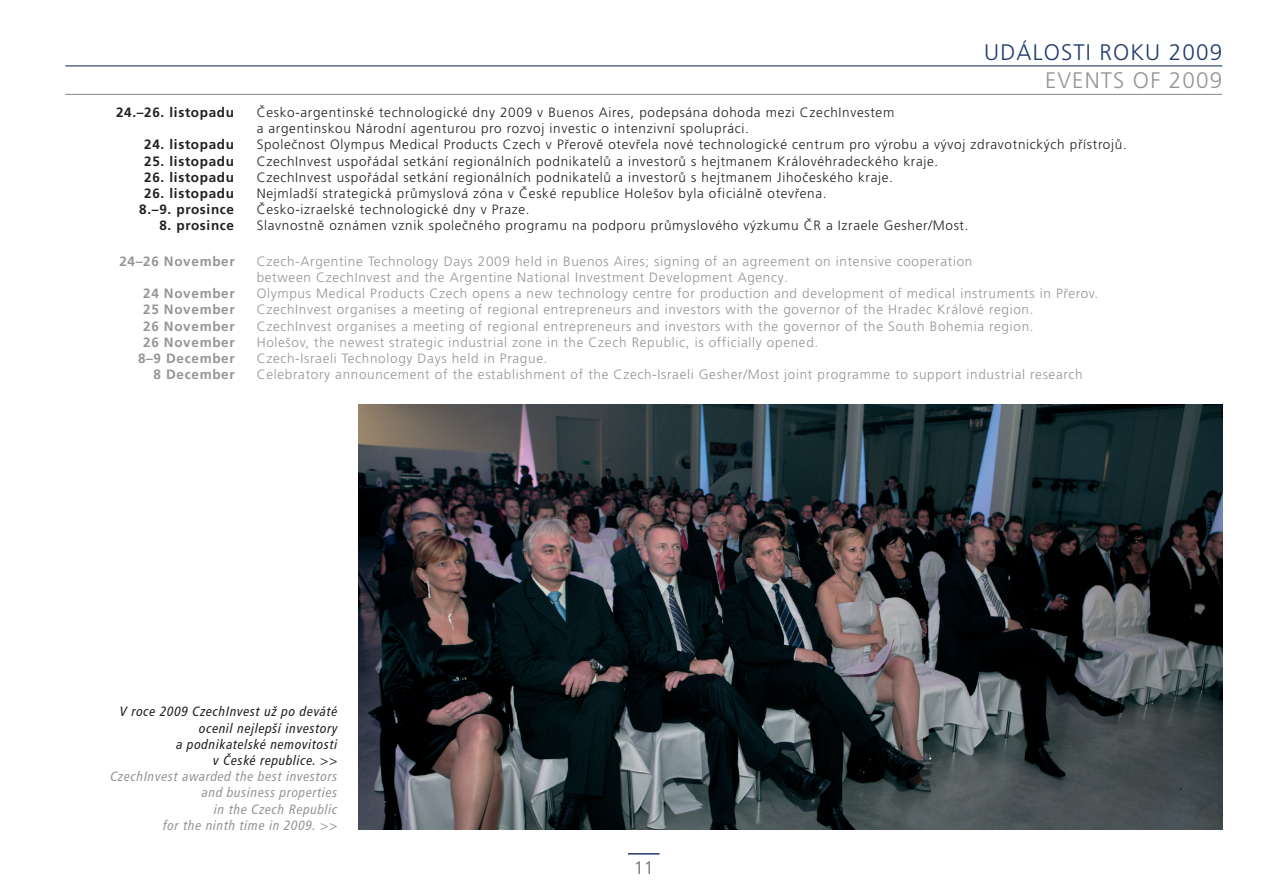
<style>
.page{position:relative;width:1264px;height:894px;background:#fff}
.page>*{position:absolute;margin:0;border:0;box-sizing:border-box;transform-origin:0 0}
.t1{font:300 22.5px "Frutiger LT Pro";letter-spacing:.05em;color:#1f3b6c}
.t2{font:300 22.5px "Frutiger LT Pro";letter-spacing:.05em;color:#939598}
.t3{font:300 18px "Frutiger LT Pro";color:#69696c}
.t4{font:300 13.5px/16.2px "Frutiger LT Pro";letter-spacing:.05em;color:#939598}
.t5{font:300 13.5px/16.2px "Frutiger LT Pro";letter-spacing:.05em;color:#231f20}
.t6{font:italic condensed 13.5px/16.2px "Frutiger LT Pro";letter-spacing:.05em;color:#939598;text-align:right}
.t7{font:italic condensed 13.5px/16.2px "Frutiger LT Pro";letter-spacing:.05em;color:#231f20;text-align:right}
.t8{font:700 13.5px "Frutiger LT Pro";letter-spacing:.05em;color:#231f20}
.t9{font:700 13.5px "Frutiger LT Pro";letter-spacing:.05em;color:#939598}
</style>
<div class="page">
<hr style="left:628px;top:853px;width:31px;height:2px;background:#1f3b6c">
<hr style="left:65px;top:65px;width:1157px;height:1px;background:#1f3b6c">
<hr style="left:65px;top:94px;width:1157px;height:1px;background:#939598">
<img style="left:359px;top:404px;width:863px;height:426px">
<h1 class="t1" style="left:984px;top:43px;width:239px">UDÁLOSTI ROKU 2009</h1>
<h1 class="t2" style="left:1045px;top:72px;width:179px">EVENTS OF 2009</h1>
<p class="t8" style="left:116px;top:107px;width:120px">24.–26. listopadu</p>
<p class="t5" style="left:257px;top:105px;width:639px">Česko-argentinské technologické dny 2009 v Buenos Aires, podepsána dohoda mezi CzechInvestem a argentinskou Národní agenturou pro rozvoj investic o intenzivní spolupráci.</p>
<p class="t8" style="left:144px;top:139px;width:91px">24. listopadu</p>
<p class="t5" style="left:257px;top:138px;width:871px">Společnost Olympus Medical Products Czech v Přerově otevřela nové technologické centrum pro výrobu a vývoj zdravotnických přístrojů.</p>
<p class="t8" style="left:144px;top:155px;width:91px">25. listopadu</p>
<p class="t5" style="left:257px;top:154px;width:683px">CzechInvest uspořádal setkání regionálních podnikatelů a investorů s hejtmanem Královéhradeckého kraje.</p>
<p class="t8" style="left:144px;top:172px;width:91px">26. listopadu</p>
<p class="t5" style="left:257px;top:170px;width:638px">CzechInvest uspořádal setkání regionálních podnikatelů a investorů s hejtmanem Jihočeského kraje.</p>
<p class="t8" style="left:144px;top:188px;width:91px">26. listopadu</p>
<p class="t5" style="left:257px;top:186px;width:571px">Nejmladší strategická průmyslová zóna v České republice Holešov byla oficiálně otevřena.</p>
<p class="t8" style="left:139px;top:204px;width:96px">8.–9. prosince</p>
<p class="t5" style="left:257px;top:202px;width:274px">Česko-izraelské technologické dny v Praze.</p>
<p class="t8" style="left:159px;top:220px;width:76px">8. prosince</p>
<p class="t5" style="left:257px;top:219px;width:713px">Slavnostně oznámen vznik společného programu na podporu průmyslového výzkumu ČR a Izraele Gesher/Most.</p>
<p class="t9" style="left:119px;top:256px;width:117px">24–26 November</p>
<p class="t4" style="left:257px;top:254px;width:717px">Czech-Argentine Technology Days 2009 held in Buenos Aires; signing of an agreement on intensive cooperation between CzechInvest and the Argentine National Investment Development Agency.</p>
<p class="t9" style="left:143px;top:288px;width:93px">24 November</p>
<p class="t4" style="left:257px;top:286px;width:843px">Olympus Medical Products Czech opens a new technology centre for production and development of medical instruments in Přerov.</p>
<p class="t9" style="left:143px;top:304px;width:93px">25 November</p>
<p class="t4" style="left:257px;top:303px;width:778px">CzechInvest organises a meeting of regional entrepreneurs and investors with the governor of the Hradec Králové region.</p>
<p class="t9" style="left:143px;top:320px;width:93px">26 November</p>
<p class="t4" style="left:257px;top:319px;width:778px">CzechInvest organises a meeting of regional entrepreneurs and investors with the governor of the South Bohemia region.</p>
<p class="t9" style="left:143px;top:337px;width:93px">26 November</p>
<p class="t4" style="left:257px;top:335px;width:563px">Holešov, the newest strategic industrial zone in the Czech Republic, is officially opened.</p>
<p class="t9" style="left:138px;top:353px;width:98px">8–9 December</p>
<p class="t4" style="left:257px;top:351px;width:292px">Czech-Israeli Technology Days held in Prague.</p>
<p class="t9" style="left:154px;top:369px;width:83px">8 December</p>
<p class="t4" style="left:257px;top:367px;width:827px">Celebratory announcement of the establishment of the Czech-Israeli Gesher/Most joint programme to support industrial research</p>
<p class="t7" style="left:120px;top:704px;width:219px">V roce 2009 CzechInvest už po deváté ocenil nejlepší investory<br>a podnikatelské nemovitosti<br>v České republice. &gt;&gt;</p>
<p class="t6" style="left:110px;top:769px;width:229px">CzechInvest awarded the best investors and business properties<br>in the Czech Republic<br>for the ninth time in 2009. &gt;&gt;</p>
<h2 class="t3" style="left:633px;top:860px;width:22px">11</h2>
</div>
